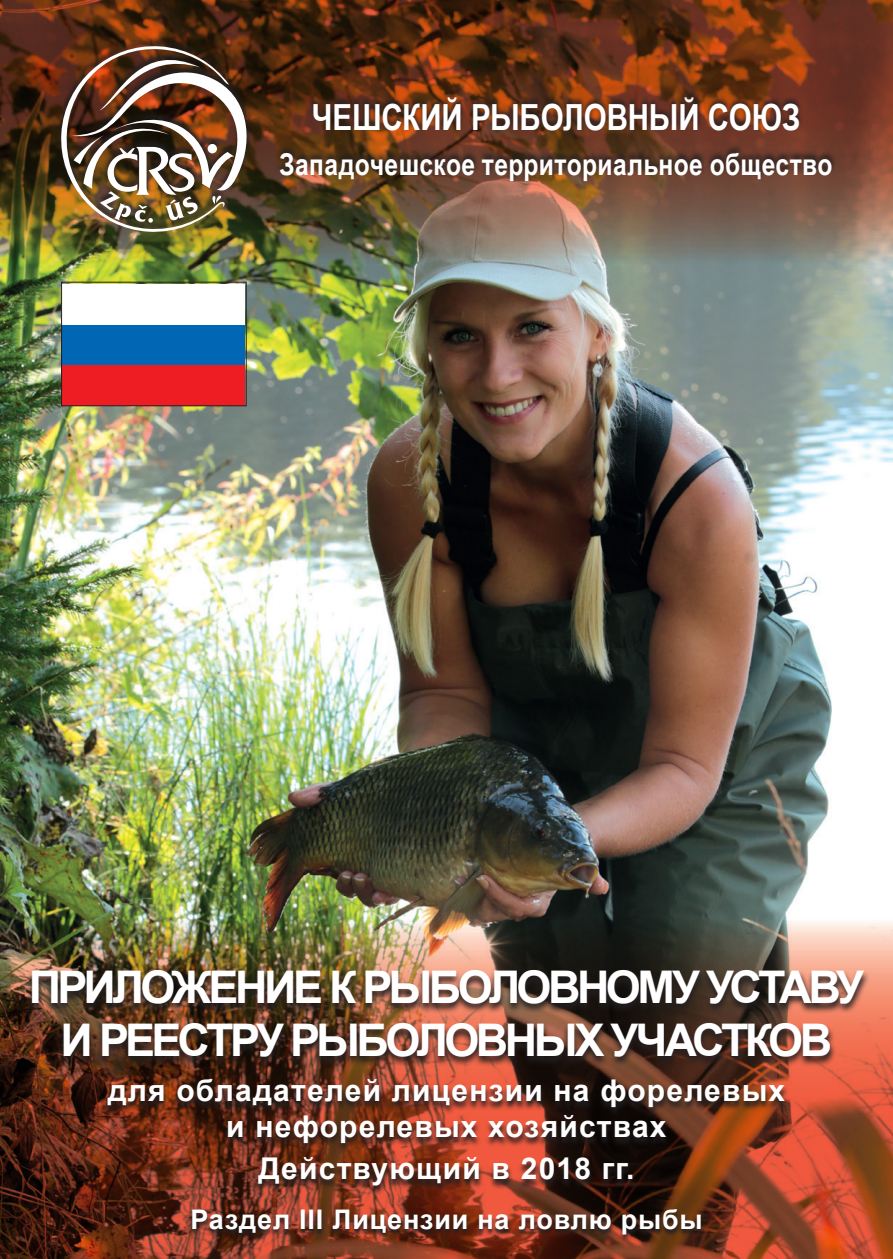
<style>
.page{position:relative;width:893px;height:1259px;background:#fff}
.page>*{position:absolute;margin:0;border:0;box-sizing:border-box;transform-origin:0 0}
.t1{font:700 45px/53.1px "Arial";letter-spacing:-.08em;color:#fff;text-align:center}
.t2{font:700 36px "Arial Narrow";letter-spacing:-.005em;color:#fff}
.t3{font:700 30px/36px "Arial";letter-spacing:.04em;color:#fff;text-align:center}
.t4{font:700 30px "Arial Narrow";letter-spacing:.01em;color:#fff}
.t5{font:700 27px "Arial";letter-spacing:.03em;color:#fff}
</style>
<div class="page">
<img style="left:0;top:270px;width:893px;height:638px">
<img style="left:0;top:0;width:893px;height:270px">
<img style="left:0;top:908px;width:893px;height:351px">
<img style="left:27px;top:970px;width:843px;height:97px">
<svg style="left:189px;top:1209px;width:516px;height:32px;background:#612b1c"></svg>
<svg style="left:102px;top:1079px;width:688px;height:116px;background:#692e1c"></svg>
<svg style="left:56px;top:37px;width:196px;height:195px"></svg>
<img style="left:58px;top:40px;width:196px;height:193px">
<div style="left:62px;top:324px;width:183px;height:41px;background:#0166b3"></div>
<div style="left:62px;top:365px;width:183px;height:41px;background:#ee1d23"></div>
<div style="left:62px;top:284px;width:183px;height:40px;background:#fff"></div>
<div style="left:61px;top:282px;width:186px;height:124px;border:1px solid #231f20"></div>
<svg style="left:276px;top:89px;width:561px;height:93px;background:#60341f"></svg>
<p class="t2" style="left:312px;top:91px;width:490px">Чешский рыболовный союз</p>
<p class="t4" style="left:280px;top:142px;width:555px">Западочешское территориальное общество</p>
<h1 class="t1" style="left:29px;top:961px;width:837px">Приложение к рыболовному уставу и реестру рыболовных участков</h1>
<p class="t3" style="left:108px;top:1073px;width:679px">для обладателей лицензии на форелевых и нефорелевых хозяйствах</p>
<p class="t3" style="left:258px;top:1151px;width:378px">Действующий в 2018 гг.</p>
<p class="t5" style="left:190px;top:1201px;width:514px">Раздел III Лицензии на ловлю рыбы</p>
</div>
